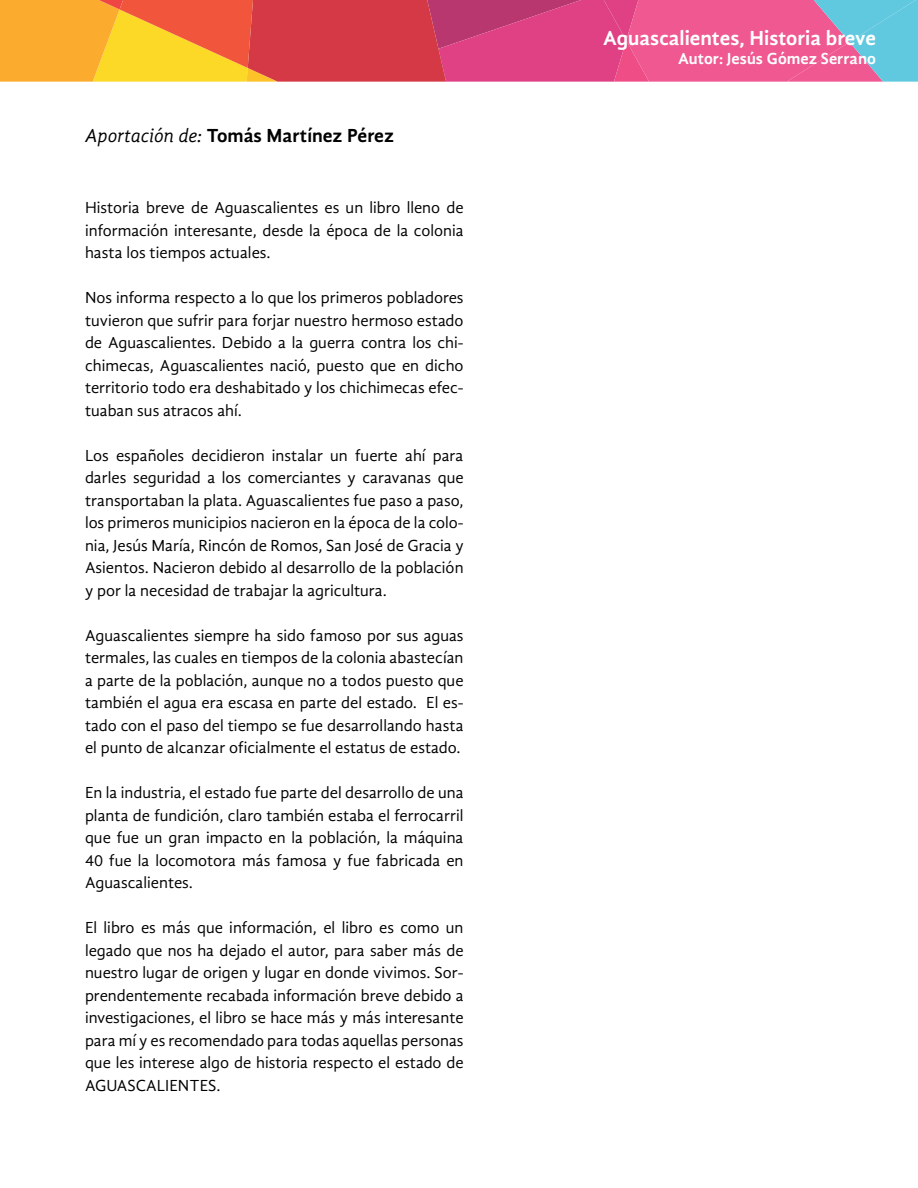
<style>
.page{position:relative;width:918px;height:1188px;background:#fff}
.page>*{position:absolute;margin:0;border:0;box-sizing:border-box;transform-origin:0 0}
.t1{font:700 21px "Gandhi Sans";color:#fff}
.t2{font:700 19.5px "Gandhi Sans";color:#000}
.t3{font:16.5px/22.5px "Gandhi Sans";color:#000;text-align:justify}
.t4{font:700 16.5px "Gandhi Sans";color:#fff}
.s1{font-weight:400;font-style:italic}
</style>
<div class="page">
<svg style="left:0;top:0;width:918px;height:82px;background:#dd6a68"></svg>
<p class="t2" style="left:85px;top:125px;width:311px"><span class="s1">Aportación de:</span> Tomás Martínez Pérez</p>
<p class="t3" style="left:85px;top:197px;width:380px">Historia breve de Aguascalientes es un libro lleno de información interesante, desde la época de la colonia hasta los tiempos actuales.</p>
<p class="t3" style="left:85px;top:287px;width:380px">Nos informa respecto a lo que los primeros pobladores tuvieron que sufrir para forjar nuestro hermoso estado de Aguascalientes. Debido a la guerra contra los chi&shy;chimecas, Aguascalientes nació, puesto que en dicho territorio todo era deshabitado y los chichimecas efec&shy;tuaban sus atracos ahí.</p>
<p class="t3" style="left:85px;top:444px;width:380px">Los españoles decidieron instalar un fuerte ahí para darles seguridad a los comerciantes y caravanas que transportaban la plata. Aguascalientes fue paso a paso, los primeros municipios nacieron en la época de la colo&shy;nia, Jesús María, Rincón de Romos, San José de Gracia y Asientos. Nacieron debido al desarrollo de la población y por la necesidad de trabajar la agricultura.</p>
<p class="t3" style="left:85px;top:624px;width:380px">Aguascalientes siempre ha sido famoso por sus aguas termales, las cuales en tiempos de la colonia abastecían a parte de la población, aunque no a todos puesto que también el agua era escasa en parte del estado. El es&shy;tado con el paso del tiempo se fue desarrollando hasta el punto de alcanzar oficialmente el estatus de estado.</p>
<p class="t3" style="left:85px;top:782px;width:380px">En la industria, el estado fue parte del desarrollo de una planta de fundición, claro también estaba el ferrocarril que fue un gran impacto en la población, la máquina 40 fue la locomotora más famosa y fue fabricada en Aguascalientes.</p>
<p class="t3" style="left:85px;top:917px;width:380px">El libro es más que información, el libro es como un legado que nos ha dejado el autor, para saber más de nuestro lugar de origen y lugar en donde vivimos. Sor&shy;prendentemente recabada información breve debido a investigaciones, el libro se hace más y más interesante para mí y es recomendado para todas aquellas personas que les interese algo de historia respecto el estado de AGUASCALIENTES.</p>
<p class="t1" style="left:603px;top:26px;width:274px">Aguascalientes, Historia breve</p>
<p class="t4" style="left:678px;top:49px;width:199px">Autor: Jesús Gómez Serrano</p>
</div>
